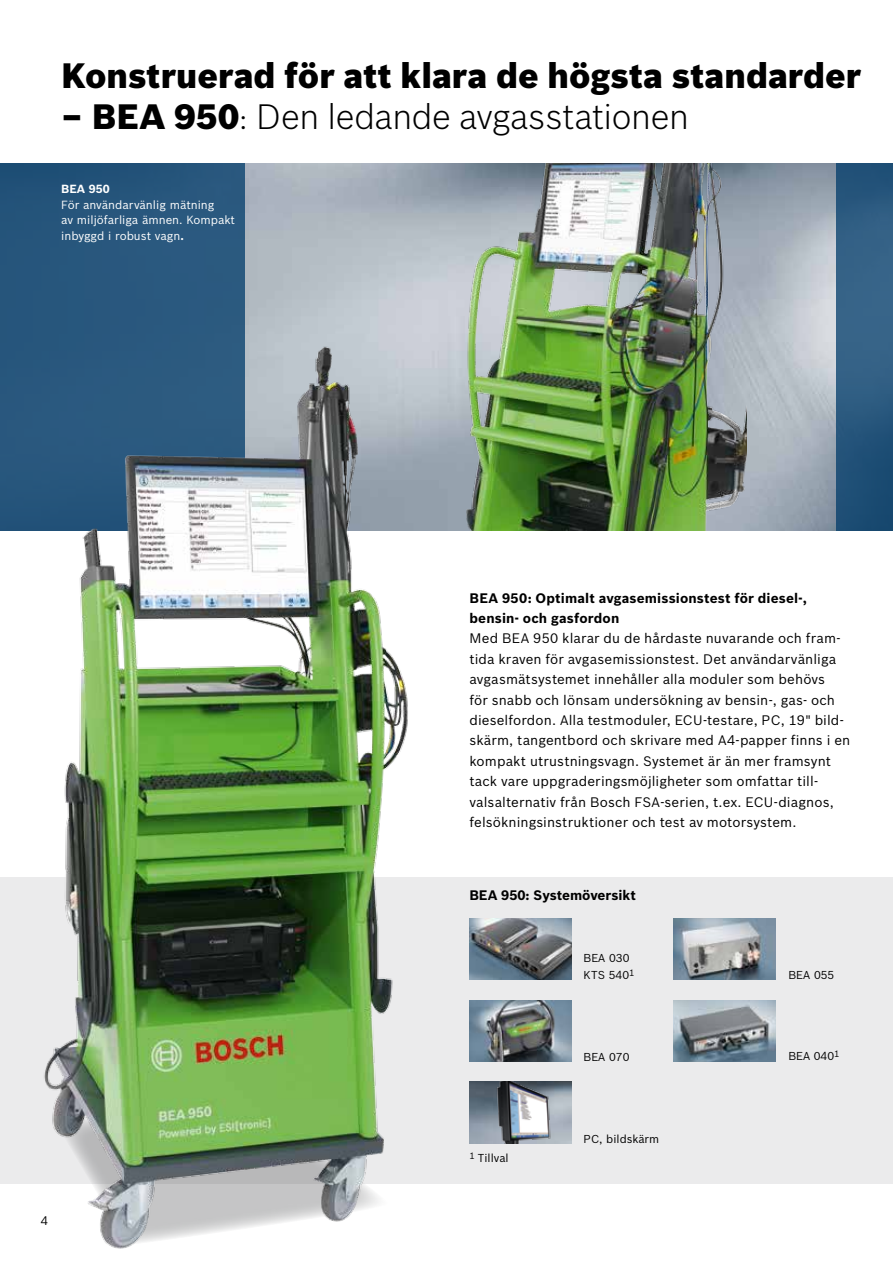
<style>
.page{position:relative;width:893px;height:1263px;background:#fff}
.page>*{position:absolute;margin:0;border:0;box-sizing:border-box;transform-origin:0 0}
.t1{font:900 34.5px "Bosch Sans";color:#000}
.t2{font:300 34.5px "Bosch Sans";letter-spacing:-.01em;color:#000}
.t3{font:13.5px/20.4px "Bosch Sans";letter-spacing:.01em;color:#000}
.t4{font:700 13.5px/20.4px "Bosch Sans";letter-spacing:.01em;color:#000}
.t5{font:12px "Bosch Sans";color:#000}
.t6{font:11.55px/15.8px "Bosch Sans";color:#fff}
.t7{font:700 11.55px "Bosch Sans";color:#fff}
.t8{font:11.25px/17px "Bosch Sans";color:#000}
.s1{font-weight:900}
.s2{font-weight:700}
</style>
<div class="page">
<img style="left:245px;top:163px;width:592px;height:367px">
<div style="left:0;top:878px;width:893px;height:306px;background:#ebebec"></div>
<svg style="left:837px;top:163px;width:56px;height:367px;background:#2b597f"></svg>
<div style="left:0;top:163px;width:245px;height:368px;background:#28577d"></div>
<img style="left:469px;top:919px;width:102px;height:61px">
<img style="left:469px;top:1000px;width:102px;height:62px">
<img style="left:673px;top:919px;width:102px;height:61px">
<img style="left:20px;top:321px;width:429px;height:928px">
<img style="left:399px;top:163px;width:347px;height:368px">
<img style="left:469px;top:1082px;width:102px;height:61px">
<img style="left:475px;top:1082px;width:92px;height:61px">
<img style="left:674px;top:1000px;width:102px;height:62px">
<h1 class="t1" style="left:61px;top:54px;width:801px">Konstruerad för att klara de högsta standarder</h1>
<h1 class="t2" style="left:61px;top:95px;width:629px"><span class="s1">– BEA 950</span>: Den ledande avgasstationen</h1>
<p class="t7" style="left:61px;top:182px;width:50px">BEA 950</p>
<p class="t6" style="left:61px;top:197px;width:175px">För användarvänlig mätning<br>av miljöfarliga ämnen. Kompakt inbyggd i robust vagn<span class="s2">.</span></p>
<p class="t5" style="left:41px;top:1213px;width:9px">4</p>
<p class="t4" style="left:469px;top:587px;width:339px">BEA 950: Optimalt avgasemissionstest för diesel-, bensin- och gasfordon</p>
<p class="t3" style="left:469px;top:628px;width:382px">Med BEA 950 klarar du de hårdaste nuvarande och fram&shy;tida kraven för avgasemissionstest. Det användarvänliga avgasmätsystemet innehåller alla moduler som behövs<br>för snabb och lönsam undersökning av bensin-, gas- och dieselfordon. Alla testmoduler, ECU-testare, PC, 19" bild&shy;skärm, tangentbord och skrivare med A4-papper finns i en kompakt utrustningsvagn. Systemet är än mer framsynt tack vare uppgraderingsmöjligheter som omfattar till&shy;valsalternativ från Bosch FSA-serien, t.ex. ECU-diagnos, felsökningsinstruktioner och test av motorsystem.</p>
<p class="t4" style="left:469px;top:885px;width:168px">BEA 950: Systemöversikt</p>
<p class="t8" style="left:584px;top:949px;width:52px">BEA 030<br>KTS 540<sup>1</sup></p>
<p class="t8" style="left:584px;top:1048px;width:47px">BEA 070</p>
<p class="t8" style="left:469px;top:1150px;width:41px"><sup>1</sup> Tillval</p>
<p class="t8" style="left:584px;top:1130px;width:77px">PC, bildskärm</p>
<p class="t8" style="left:789px;top:966px;width:47px">BEA 055</p>
<p class="t8" style="left:788px;top:1048px;width:53px">BEA 040<sup>1</sup></p>
</div>
